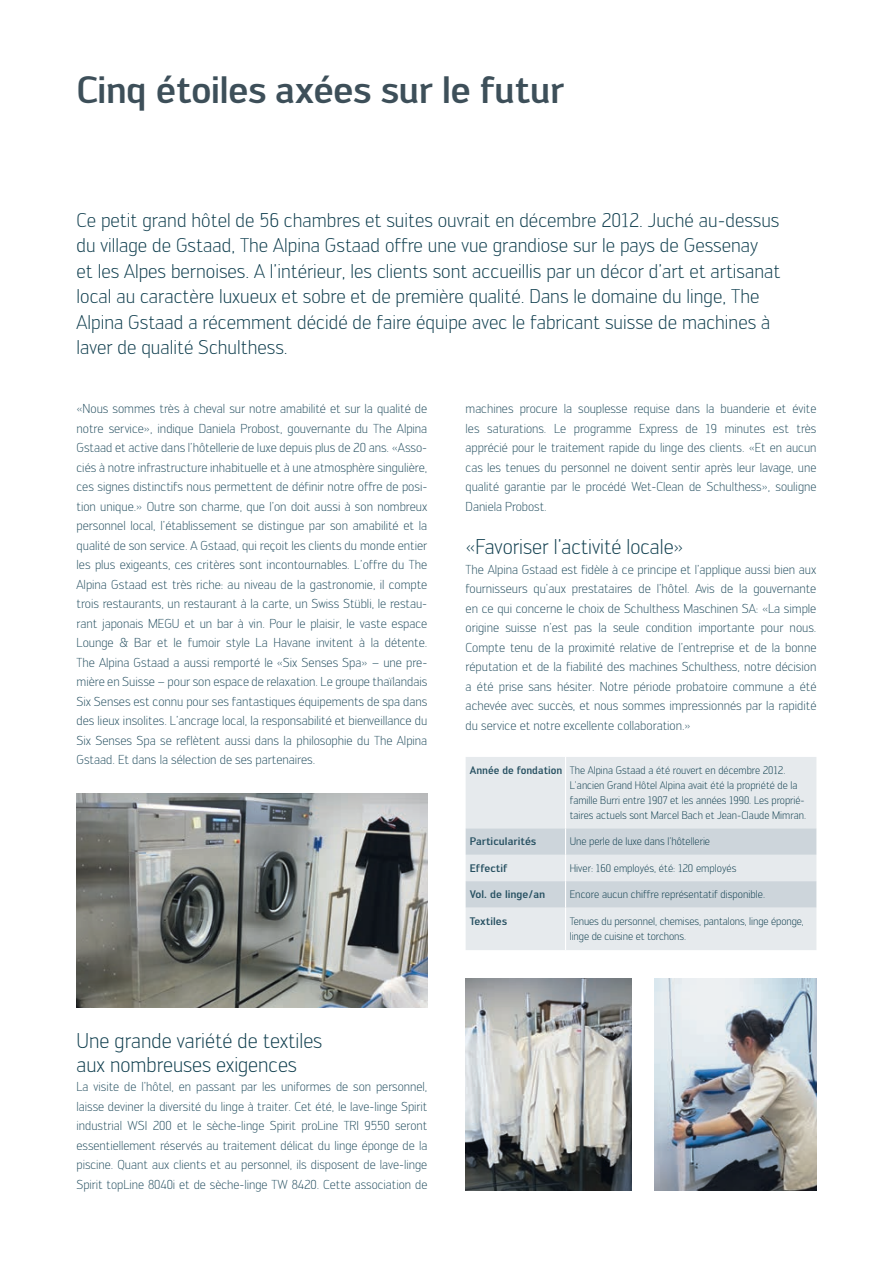
<style>
.page{position:relative;width:893px;height:1263px;background:#fff}
.page>*{position:absolute;margin:0;border:0;box-sizing:border-box;transform-origin:0 0}
.t1{font:500 37.5px "Engel";letter-spacing:-.02em;color:#3d4f59}
.t2{font:300 21px/24px "Engel";color:#0e3d4d}
.t3{font:300 19.5px/25.5px "Engel";color:#0e3d4d}
.t4{font:300 12.75px/19.5px "Engel";color:#265061;text-align:justify}
.t5{font:300 10.8px/15px "Engel";color:#0e3d4d}
.t6{font:500 10.8px "Engel";color:#265061}
.s1{font-weight:500;color:#265061}
</style>
<div class="page">
<div style="left:466px;top:757px;width:350px;height:193px;background:#e6eaed"></div>
<hr style="left:565px;top:757px;width:1px;height:71px;background:#fff">
<svg style="left:466px;top:828px;width:350px;height:79px;background:#d5dce1"></svg>
<hr style="left:565px;top:907px;width:1px;height:43px;background:#fff">
<img style="left:466px;top:979px;width:165px;height:211px">
<img style="left:655px;top:979px;width:161px;height:211px">
<img style="left:77px;top:793px;width:350px;height:215px">
<h1 class="t1" style="left:77px;top:76px;width:489px">Cinq étoiles axées sur le futur</h1>
<p class="t3" style="left:77px;top:209px;width:705px">Ce petit grand hôtel de 56 chambres et suites ouvrait en décembre 2012. Juché au-dessus du village de Gstaad, The Alpina Gstaad offre une vue grandiose sur le pays de Gessenay<br>et les Alpes bernoises. A l’intérieur, les clients sont accueillis par un décor d’art et artisanat local au caractère luxueux et sobre et de première qualité. Dans le domaine du linge, The Alpina Gstaad a récemment décidé de faire équipe avec le fabricant suisse de machines à laver de qualité Schulthess.</p>
<p class="t4" style="left:77px;top:400px;width:352px">«Nous sommes très à cheval sur notre amabilité et sur la qualité de notre service», indique Daniela Probost, gouvernante du The Alpina Gstaad et active dans l’hôtellerie de luxe depuis plus de 20 ans. «Asso&shy;ciés à notre infrastructure inhabituelle et à une atmosphère singulière, ces signes distinctifs nous permettent de définir notre offre de posi&shy;tion unique.» Outre son charme, que l’on doit aussi à son nombreux personnel local, l’établissement se distingue par son amabilité et la qualité de son service. A Gstaad, qui reçoit les clients du monde entier les plus exigeants, ces critères sont incontournables. L’offre du The Alpina Gstaad est très riche: au niveau de la gastronomie, il compte trois restaurants, un restaurant à la carte, un Swiss Stübli, le restau&shy;rant japonais MEGU et un bar à vin. Pour le plaisir, le vaste espace Lounge &amp; Bar et le fumoir style La Havane invitent à la détente.<br>The Alpina Gstaad a aussi remporté le «Six Senses Spa» – une pre&shy;mière en Suisse – pour son espace de relaxation. Le groupe thaïlandais Six Senses est connu pour ses fantastiques équipements de spa dans des lieux insolites. L’ancrage local, la responsabilité et bienveillance du Six Senses Spa se reflètent aussi dans la philosophie du The Alpina Gstaad. Et dans la sélection de ses partenaires.</p>
<h2 class="t2" style="left:77px;top:1030px;width:247px">Une grande variété de textiles aux nombreuses exigences</h2>
<p class="t4" style="left:77px;top:1078px;width:352px">La visite de l’hôtel, en passant par les uniformes de son personnel, laisse deviner la diversité du linge à traiter. Cet été, le lave-linge Spirit industrial WSI 200 et le sèche-linge Spirit proLine TRI 9550 seront essentiellement réservés au traitement délicat du linge éponge de la piscine. Quant aux clients et au personnel, ils disposent de lave-linge Spirit topLine 8040i et de sèche-linge TW 8420. Cette association de</p>
<p class="t4" style="left:466px;top:400px;width:352px">machines procure la souplesse requise dans la buanderie et évite les saturations. Le programme Express de 19 minutes est très apprécié pour le traitement rapide du linge des clients. «Et en aucun cas les tenues du personnel ne doivent sentir après leur lavage, une qualité garantie par le procédé Wet-Clean de Schulthess», souligne Daniela Probost.</p>
<h2 class="t2" style="left:466px;top:537px;width:219px">«Favoriser l’activité locale»</h2>
<p class="t4" style="left:466px;top:561px;width:352px">The Alpina Gstaad est fidèle à ce principe et l’applique aussi bien aux fournisseurs qu’aux prestataires de l’hôtel. Avis de la gouvernante en ce qui concerne le choix de Schulthess Maschinen SA: «La simple origine suisse n’est pas la seule condition importante pour nous.<br>Compte tenu de la proximité relative de l’entreprise et de la bonne réputation et de la fiabilité des machines Schulthess, notre décision a été prise sans hésiter. Notre période probatoire commune a été achevée avec succès, et nous sommes impressionnés par la rapidité du service et notre excellente collaboration.»</p>
<p class="t5" style="left:570px;top:764px;width:238px;text-indent:-100px"><span class="s1">Année de fondation</span> The Alpina Gstaad a été rouvert en décembre 2012.<br>L’ancien Grand Hôtel Alpina avait été la propriété de la famille Burri entre 1907 et les années 1990. Les proprié&shy;taires actuels sont Marcel Bach et Jean-Claude Mimran.</p>
<p class="t6" style="left:470px;top:837px;width:68px">Particularités</p>
<p class="t5" style="left:570px;top:835px;width:142px">Une perle de luxe dans l’hôtellerie</p>
<p class="t6" style="left:470px;top:864px;width:39px">Effectif</p>
<p class="t5" style="left:570px;top:862px;width:168px">Hiver: 160 employés, été: 120 employés</p>
<p class="t6" style="left:470px;top:890px;width:77px">Vol. de linge/an</p>
<p class="t5" style="left:570px;top:888px;width:197px">Encore aucun chiffre représentatif disponible.</p>
<p class="t6" style="left:470px;top:917px;width:39px">Textiles</p>
<p class="t5" style="left:570px;top:914px;width:236px">Tenues du personnel, chemises, pantalons, linge éponge, linge de cuisine et torchons.</p>
</div>
